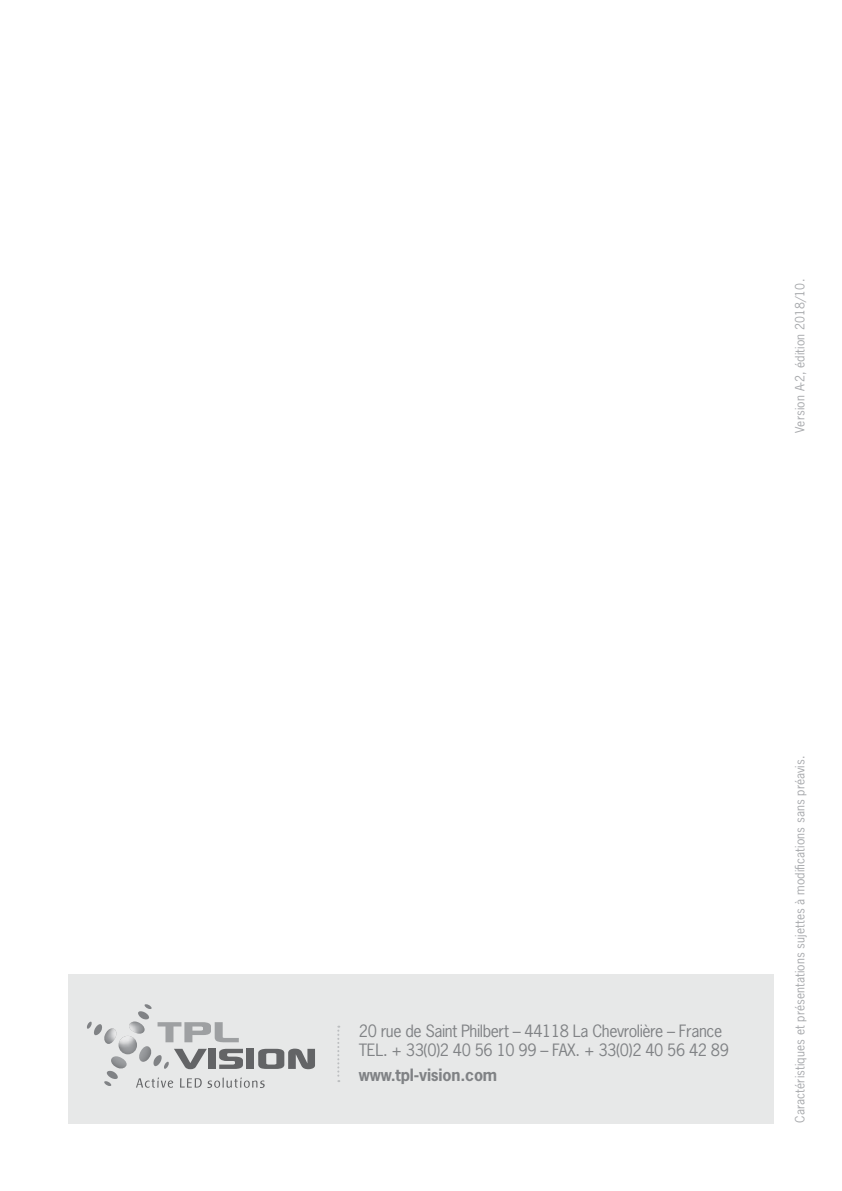
<style>
.page{position:relative;width:842px;height:1191px;background:#fff}
.page>*{position:absolute;margin:0;border:0;box-sizing:border-box;transform-origin:0 0}
.t1{font:16px/19.2px "News Gothic Std";letter-spacing:-.025em;color:#808285}
.t2{font:700 16px "News Gothic Std";letter-spacing:-.01em;color:#808285}
.t3{font:12px "News Gothic Std";letter-spacing:.01em;color:#a7a9ac}
</style>
<div class="page">
<div style="left:68px;top:974px;width:706px;height:149px;background:#e7e8e8"></div>
<svg style="left:87px;top:1004px;width:228px;height:84px"></svg>
<img style="left:129px;top:1021px;width:16px;height:13px">
<svg style="left:337px;top:1025px;width:2px;height:57px"></svg>
<p class="t3" style="left:792px;top:432px;width:155px;rotate:-90deg">Version A-2, édition 2018/10.</p>
<h1 class="t1" style="left:359px;top:1021px;width:372px">20 rue de Saint Philbert – 44118 La Chevrolière – France<br>Tel . + 33(0)2 40 56 10 99 – Fax. + 33(0)2 40 56 42 89</h1>
<h1 class="t2" style="left:359px;top:1064px;width:140px">www.tpl-vision.com</h1>
<p class="t3" style="left:792px;top:1123px;width:369px;rotate:-90deg">Caractéristiques et présentations sujettes à modifications sans préavis.</p>
</div>
